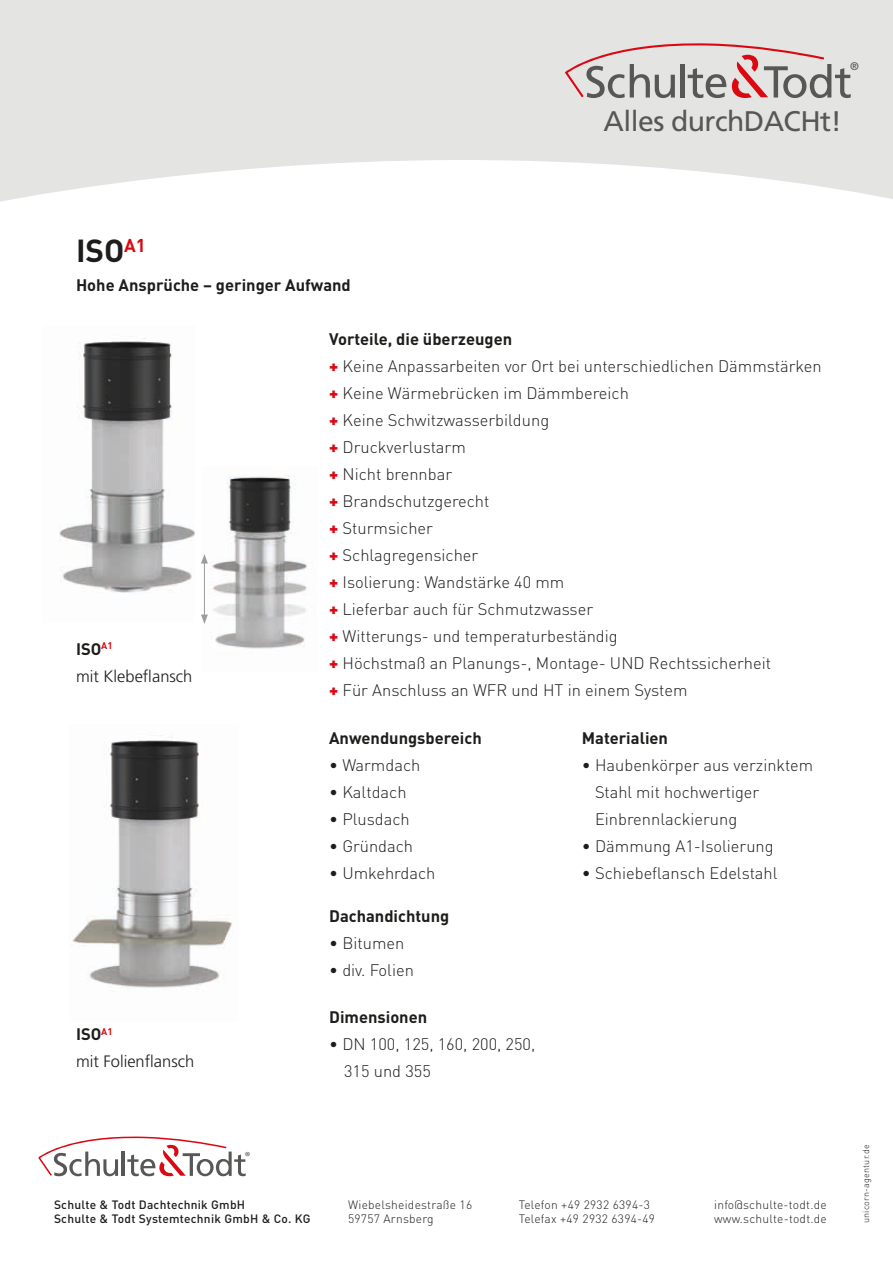
<style>
.page{position:relative;width:893px;height:1263px;background:#fff}
.page>*{position:absolute;margin:0;border:0;box-sizing:border-box;transform-origin:0 0}
.t1{font:700 31.5px "DIN";color:#1d1d1b}
.t2{font:28.35px "Frutiger LT Std";letter-spacing:-.02em;color:#575756}
.t3{font:300 16.5px/27px "DIN";color:#1d1d1b}
.t4{font:700 16.5px "DIN";color:#1d1d1b}
.t5{font:300 16.5px "Frutiger LT Std";color:#1d1d1b}
.t6{font:13.35px "Frutiger";color:#575756}
.t7{font:300 12px/13.5px "DIN";letter-spacing:.02em;color:#1d1d1b}
.t8{font:500 12px/13.5px "DIN";letter-spacing:.02em;color:#1d1d1b}
.t9{font:10.95px "Frutiger LT Std";color:#575756}
.t10{font:300 9px "DIN";letter-spacing:.02em;color:#1d1d1b}
.s1{font-weight:700}
.s2{font-weight:900;color:#db0812}
</style>
<div class="page">
<svg style="left:0;top:0;width:893px;height:202px;fill:#e4e4e3"></svg>
<svg style="left:565px;top:43px;width:286px;height:55px;background:#cdbebe"></svg>
<svg style="left:38px;top:1136px;width:208px;height:40px"></svg>
<img style="left:201px;top:475px;width:106px;height:174px">
<img style="left:69px;top:737px;width:163px;height:251px">
<img style="left:59px;top:338px;width:135px;height:255px">
<hr style="left:204px;top:561px;width:1px;height:56px;background:#9d9d9d">
<svg style="left:201px;top:554px;width:7px;height:9px"></svg>
<svg style="left:201px;top:614px;width:7px;height:10px"></svg>
<p class="t9" style="left:850px;top:60px;width:10px">®</p>
<h2 class="t2" style="left:604px;top:104px;width:240px">Alles durchDACHt!</h2>
<h1 class="t1" style="left:76px;top:230px;width:71px">ISO<sup>A1</sup></h1>
<p class="t4" style="left:76px;top:274px;width:276px">Hohe Ansprüche – geringer Aufwand</p>
<p class="t4" style="left:76px;top:638px;width:38px">ISO<sup>A1</sup></p>
<p class="t5" style="left:76px;top:666px;width:118px">mit Klebeflansch</p>
<p class="t4" style="left:76px;top:1023px;width:38px">ISO<sup>A1</sup></p>
<p class="t5" style="left:76px;top:1052px;width:120px">mit Folienflansch</p>
<p class="t3" style="left:329px;top:326px;width:494px"><span class="s1">Vorteile, die überzeugen<br></span><span class="s2">+</span> Keine Anpassarbeiten vor Ort bei unterschiedlichen Dämmstärken <span class="s2">+</span> Keine Wärmebrücken im Dämmbereich<br><span class="s2">+</span> Keine Schwitzwasserbildung<br><span class="s2">+</span> Druckverlustarm<br><span class="s2">+</span> Nicht brennbar<br><span class="s2">+</span> Brandschutzgerecht<br><span class="s2">+</span> Sturmsicher<br><span class="s2">+</span> Schlagregensicher<br><span class="s2">+</span> Isolierung: Wandstärke 40 mm<br><span class="s2">+</span> Lieferbar auch für Schmutzwasser<br><span class="s2">+</span> Witterungs- und temperaturbeständig<br><span class="s2">+</span> Höchstmaß an Planungs-, Montage- UND Rechtssicherheit<br><span class="s2">+</span> Für Anschluss an WFR und HT in einem System</p>
<p class="t4" style="left:329px;top:727px;width:154px">Anwendungsbereich</p>
<p class="t3" style="left:329px;top:751px;width:93px">• Warmdach</p>
<p class="t3" style="left:329px;top:778px;width:79px">• Kaltdach</p>
<p class="t3" style="left:329px;top:805px;width:82px">• Plusdach</p>
<p class="t3" style="left:329px;top:832px;width:86px">• Gründach</p>
<p class="t3" style="left:329px;top:859px;width:108px">• Umkehrdach</p>
<p class="t4" style="left:329px;top:905px;width:122px">Dachandichtung</p>
<p class="t3" style="left:329px;top:930px;width:77px">• Bitumen</p>
<p class="t3" style="left:329px;top:957px;width:86px">• div. Folien</p>
<p class="t4" style="left:329px;top:1006px;width:100px">Dimensionen</p>
<p class="t3" style="left:344px;top:1030px;width:193px;text-indent:-15px">• DN 100, 125, 160, 200, 250,<br>315 und 355</p>
<p class="t4" style="left:582px;top:727px;width:88px">Materialien</p>
<p class="t3" style="left:595px;top:751px;width:220px;text-indent:-13px">• Haubenkörper aus verzinktem<br>Stahl mit hochwertiger<br>Einbrennlackierung</p>
<p class="t3" style="left:582px;top:832px;width:193px">• Dämmung A1-Isolierung</p>
<p class="t3" style="left:582px;top:859px;width:197px">• Schiebeflansch Edelstahl</p>
<p class="t6" style="left:245px;top:1148px;width:7px">®</p>
<p class="t8" style="left:54px;top:1198px;width:258px">Schulte &amp; Todt Dachtechnik GmbH<br>Schulte &amp; Todt Systemtechnik GmbH &amp; Co. KG</p>
<p class="t7" style="left:348px;top:1198px;width:125px">Wiebelsheidestraße 16<br>59757 Arnsberg</p>
<p class="t7" style="left:519px;top:1198px;width:138px">Telefon +49 2932 6394-3<br>Telefax +49 2932 6394-49</p>
<p class="t7" style="left:714px;top:1198px;width:114px">info@schulte-todt.de www.schulte-todt.de</p>
<p class="t10" style="left:860px;top:1223px;width:80px;rotate:-90deg">unicorn-agentur.de</p>
</div>
